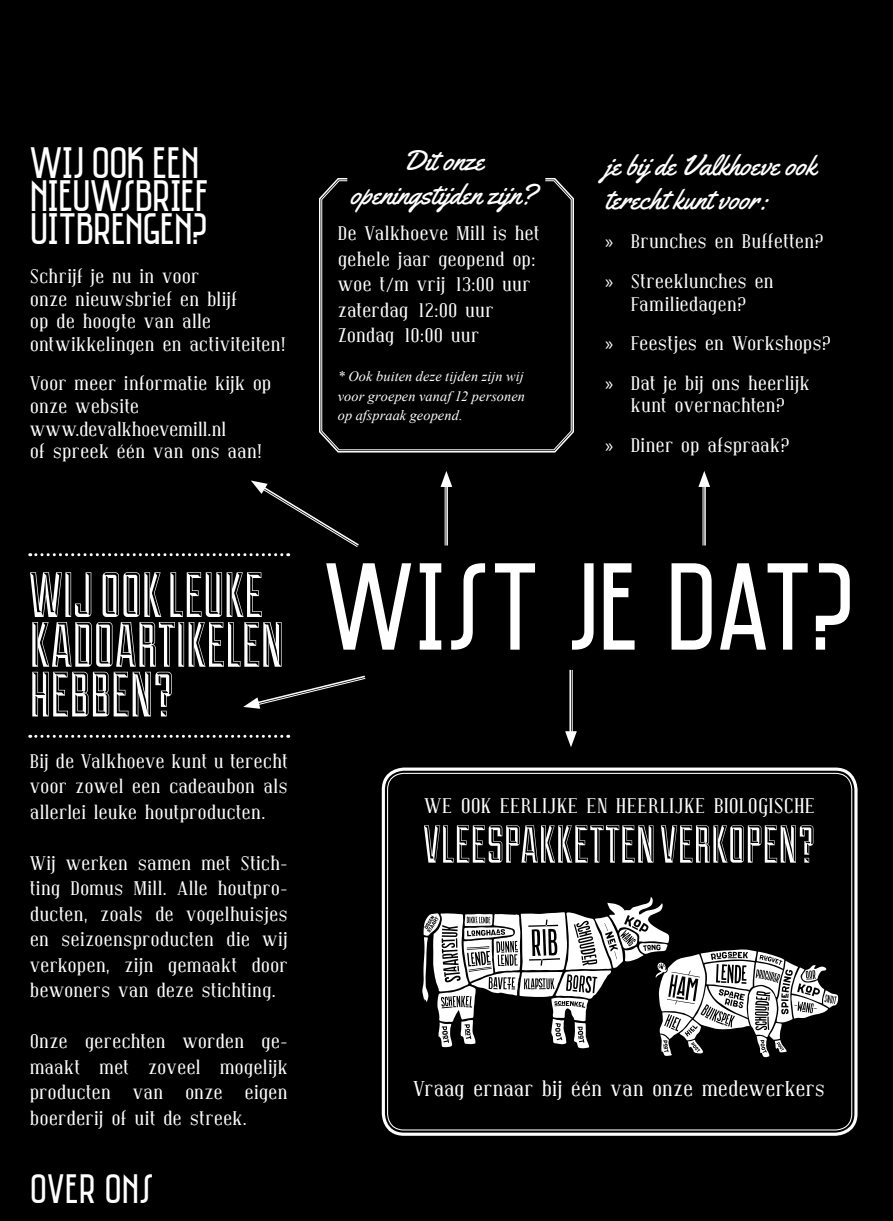
<style>
.page{position:relative;width:893px;height:1221px;background:#fff}
.page>*{position:absolute;margin:0;border:0;box-sizing:border-box;transform-origin:0 0}
.t1{font:126.3px "Saniretro";letter-spacing:-.02em;color:#fff}
.t2{font:63.75px/49.7px "Duke";letter-spacing:-.005em;color:#fff}
.t3{font:53.25px "Duke";letter-spacing:.005em;color:#fff}
.t4{font:45px/33px "Saniretro";letter-spacing:-.025em;color:#fff}
.t5{font:42px "Saniretro";letter-spacing:-.005em;color:#fff}
.t6{font:28.5px/34.2px "Yellowtail";color:#fff;text-align:center}
.t7{font:21.15px "Covington";letter-spacing:.005em;color:#fff}
.t8{font:21px "Covington";letter-spacing:.01em;color:#fff}
.t9{font:19.5px/25.5px "Covington";letter-spacing:.005em;color:#fff}
.t10{font:italic 14.25px/19.5px "Times New Roman";letter-spacing:.01em;color:#fff;text-align:justify}
.s1{font-family:"Myriad Pro"}
</style>
<div class="page">
<div style="left:0;top:0;width:893px;height:1220px;background:#000"></div>
<svg style="left:319px;top:178px;width:255px;height:275px"></svg>
<svg style="left:30px;top:553px;width:259px;height:3px"></svg>
<svg style="left:30px;top:734px;width:259px;height:3px"></svg>
<svg style="left:422px;top:897px;width:416px;height:160px"></svg>
<div style="left:382px;top:767px;width:475px;height:368px;border:3px solid #fff;border-radius:21px"></div>
<svg style="left:251px;top:480px;width:108px;height:67px"></svg>
<svg style="left:243px;top:675px;width:123px;height:33px"></svg>
<hr style="left:445px;top:481px;width:1px;height:64px;background:#fff">
<hr style="left:446px;top:481px;width:2px;height:64px;background:#fff">
<svg style="left:441px;top:471px;width:11px;height:16px"></svg>
<hr style="left:703px;top:481px;width:1px;height:64px;background:#fff">
<hr style="left:704px;top:481px;width:2px;height:64px;background:#fff">
<svg style="left:698px;top:471px;width:12px;height:16px"></svg>
<hr style="left:572px;top:670px;width:1px;height:67px;background:#fff">
<hr style="left:569px;top:670px;width:2px;height:67px;background:#fff">
<svg style="left:565px;top:731px;width:12px;height:16px"></svg>
<h3 class="t4" style="left:30px;top:145px;width:181px">WIJ OOK EEN<br>NIEUWSBRIEF<br>UITBRENGEN?</h3>
<p class="t9" style="left:30px;top:266px;width:258px;line-height:22.5px">Schrijf je nu in voor<br>onze nieuwsbrief en blijf<br>op de hoogte van alle ontwikkelingen en activiteiten!</p>
<p class="t9" style="left:30px;top:373px;width:243px;line-height:22.5px">Voor meer informatie kijk op onze website www.devalkhoevemill.nl<br>of spreek één van ons aan!</p>
<h3 class="t6" style="left:350px;top:143px;width:187px">Dit onze openingstijden zijn?</h3>
<p class="t9" style="left:338px;top:221px;width:203px">De Valkhoeve Mill is het gehele jaar geopend op: woe t/m vrij 13:00 uur zaterdag 12:00 uur<br>Zondag 10:00 uur</p>
<p class="t10" style="left:338px;top:366px;width:189px">* Ook buiten deze tijden zijn wij voor groepen vanaf 12 personen op afspraak geopend.</p>
<h3 class="t6" style="left:605px;top:148px;width:213px;text-align:left">je bij de Valkhoeve ook terecht kunt voor:</h3>
<p class="t9" style="left:605px;top:222px;width:220px;line-height:39.5px"><span class="s1">»</span> Brunches en Buffetten? <span class="s1">»</span> Streeklunches en</p>
<p class="t9" style="left:605px;top:284px;width:228px;line-height:39.5px;text-indent:26px">Familiedagen?<br><span class="s1">»</span> Feestjes en Workshops? <span class="s1">»</span> Dat je bij ons heerlijk</p>
<p class="t9" style="left:605px;top:386px;width:186px;line-height:39.5px;text-align:right">kunt overnachten?<br><span class="s1">»</span> Diner op afspraak?</p>
<h2 class="t2" style="left:30px;top:568px;width:256px">WIJ OOK LEUKE<br>KADOARTIKELEN<br>HEBBEN?</h2>
<p class="t9" style="left:30px;top:748px;width:259px;text-align:justify">Bij de Valkhoeve kunt u terecht voor zowel een cadeaubon als allerlei leuke houtproducten.</p>
<p class="t9" style="left:30px;top:850px;width:259px;text-align:justify">Wij werken samen met Stich&shy;ting Domus Mill. Alle houtpro&shy;ducten, zoals de vogelhuisjes en seizoensproducten die wij verkopen, zijn gemaakt door bewoners van deze stichting.</p>
<p class="t9" style="left:30px;top:1028px;width:259px;text-align:justify">Onze gerechten worden ge&shy;maakt met zoveel mogelijk producten van onze eigen boerderij of uit de streek.</p>
<h3 class="t5" style="left:30px;top:1163px;width:126px">OVER ONS</h3>
<h1 class="t1" style="left:323px;top:532px;width:534px">WIST JE DAT?</h1>
<p class="t8" style="left:424px;top:794px;width:393px">WE OOK EERLIJKE EN HEERLIJKE BIOLOGISCHE</p>
<h3 class="t3" style="left:424px;top:813px;width:393px">VLEESPAKKETTEN VERKOPEN?</h3>
<p class="t7" style="left:413px;top:1077px;width:413px">Vraag ernaar bij één van onze medewerkers</p>
</div>
